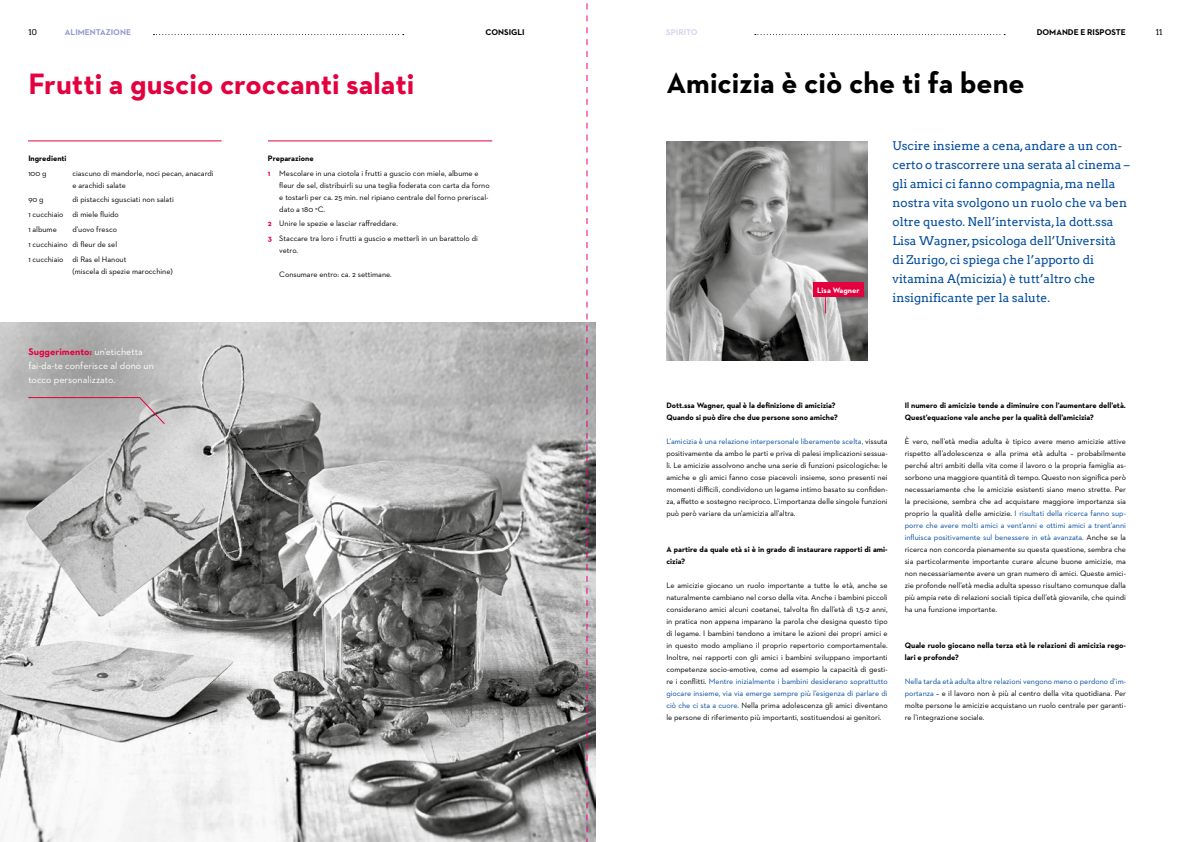
<style>
.page{position:relative;width:1191px;height:842px;background:#fff}
.page>*{position:absolute;margin:0;border:0;box-sizing:border-box;transform-origin:0 0}
.t1{font:700 30px "Neutraface 2 Text";color:#e4003f}
.t2{font:700 30px "Neutraface 2 Text";color:#000}
.t3{font:12px/19px "Arvo";color:#014b9c}
.t4{font:10px/14px "Neutraface 2 Text";color:#fff}
.t5{font:700 8.5px "Neutraface 2 Text";color:#000}
.t6{font:700 8.5px "Neutraface 2 Text";color:#909ccf}
.t7{font:700 8.5px "Neutraface 2 Text";color:#d3d6ed}
.t8{font:8px/12px "Neutraface 2 Text";color:#000}
.t9{font:700 8px/12px "Neutraface 2 Text";color:#000}
.t10{font:700 8px "Neutraface 2 Text";color:#fff}
.t11{font:8px "Arvo";color:#000}
.s1{font-weight:700;color:#e4003f}
.s2{font-weight:700}
.s3{color:#014b9c}
</style>
<div class="page">
<img style="left:0;top:323px;width:595px;height:519px">
<hr style="left:28px;top:141px;width:193px;height:1px;background:#e4003f">
<hr style="left:268px;top:141px;width:224px;height:1px;background:#e4003f">
<svg style="left:587px;top:3px;width:1px;height:839px"></svg>
<img style="left:666px;top:141px;width:201px;height:219px">
<div style="left:813px;top:282px;width:50px;height:15px;background:#e4003f"></div>
<svg style="left:825px;top:297px;width:1px;height:16px"></svg>
<svg style="left:0;top:322px;width:205px;height:165px;background:#bab9b9"></svg>
<svg style="left:153px;top:34px;width:251px;height:1px"></svg>
<svg style="left:755px;top:34px;width:250px;height:1px"></svg>
<p class="t11" style="left:28px;top:27px;width:10px">10</p>
<p class="t6" style="left:65px;top:27px;width:68px">ALIMENTAZIONE</p>
<p class="t5" style="left:485px;top:27px;width:41px">CONSIGLI</p>
<p class="t7" style="left:666px;top:27px;width:33px">SPIRITO</p>
<p class="t5" style="left:1036px;top:27px;width:91px">DOMANDE E RISPOSTE</p>
<p class="t11" style="left:1156px;top:27px;width:8px">11</p>
<h1 class="t1" style="left:28px;top:65px;width:387px">Frutti a guscio croccanti salati</h1>
<p class="t9" style="left:28px;top:152px;width:40px">Ingredienti</p>
<p class="t8" style="left:28px;top:167px;width:20px">100 g</p>
<p class="t8" style="left:72px;top:167px;width:143px">ciascuno di mandorle, noci pecan, anacardi e arachidi salate</p>
<p class="t8" style="left:28px;top:194px;width:17px">90 g</p>
<p class="t8" style="left:28px;top:192px;width:147px;line-height:14.8px;text-indent:44px">di pistacchi sgusciati non salati<br>1 cucchiaio di miele fluido<br>1 albume</p>
<p class="t8" style="left:28px;top:222px;width:100px;line-height:14.8px;text-indent:44px">d’uovo fresco<br>1 cucchiaino di fleur de sel<br>1 cucchiaio di Ras el Hanout</p>
<p class="t8" style="left:72px;top:265px;width:102px">(miscela di spezie marocchine)</p>
<p class="t4" style="left:28px;top:344px;width:127px"><span class="s1">Suggerimento:</span> un’etichetta fai-da-te conferisce al dono un tocco personalizzato.</p>
<p class="t8" style="left:268px;top:150px;width:212px;line-height:14.8px"><span class="s2">Preparazione<br></span><span class="s1">1</span> Mescolare in una ciotola i frutti a guscio con miele, albume e</p>
<p class="t8" style="left:279px;top:179px;width:212px">fleur de sel, distribuirli su una teglia foderata con carta da forno e tostarli per ca. 25 min. nel ripiano centrale del forno preriscal&shy;dato a 180 °C.</p>
<p class="t8" style="left:268px;top:216px;width:211px;line-height:14.8px"><span class="s1">2</span> Unire le spezie e lasciar raffreddare.<br><span class="s1">3</span> Staccare tra loro i frutti a guscio e metterli in un barattolo di</p>
<p class="t8" style="left:279px;top:244px;width:20px">vetro.</p>
<p class="t8" style="left:279px;top:268px;width:114px">Consumare entro: ca. 2 settimane.</p>
<h1 class="t2" style="left:666px;top:64px;width:360px">Amicizia è ciò che ti fa bene</h1>
<p class="t10" style="left:817px;top:285px;width:44px">Lisa Wagner</p>
<p class="t3" style="left:892px;top:136px;width:238px">Uscire insieme a cena, andare a un con&shy;certo o trascorrere una serata al cinema – gli amici ci fanno compagnia, ma nella nostra vita svolgono un ruolo che va ben oltre questo. Nell’intervista, la dott.ssa Lisa Wagner, psicologa dell’Università di Zurigo, ci spiega che l’apporto di vitamina A(micizia) è tutt’altro che insignificante per la salute.</p>
<p class="t9" style="left:666px;top:399px;width:173px">Dott.ssa Wagner, qual è la definizione di amicizia?<br>Quando si può dire che due persone sono amiche?</p>
<p class="t8" style="left:666px;top:435px;width:223px;text-align:justify"><span class="s3">L’amicizia è una relazione interpersonale liberamente scelta,</span> vissuta positivamente da ambo le parti e priva di palesi implicazioni sessua&shy;li. Le amicizie assolvono anche una serie di funzioni psicologiche: le amiche e gli amici fanno cose piacevoli insieme, sono presenti nei momenti difficili, condividono un legame intimo basato su confiden&shy;za, affetto e sostegno reciproco. L’importanza delle singole funzioni può però variare da un’amicizia all’altra.</p>
<p class="t9" style="left:666px;top:543px;width:223px">A partire da quale età si è in grado di instaurare rapporti di ami&shy;cizia?</p>
<p class="t8" style="left:666px;top:579px;width:223px;text-align:justify">Le amicizie giocano un ruolo importante a tutte le età, anche se naturalmente cambiano nel corso della vita. Anche i bambini piccoli considerano amici alcuni coetanei, talvolta fin dall’età di 1,5-2 anni, in pratica non appena imparano la parola che designa questo tipo di legame. I bambini tendono a imitare le azioni dei propri amici e in questo modo ampliano il proprio repertorio comportamentale.<br>Inoltre, nei rapporti con gli amici i bambini sviluppano importanti competenze socio-emotive, come ad esempio la capacità di gesti&shy;re i conflitti. <span class="s3">Mentre inizialmente i bambini desiderano soprattutto giocare insieme, via via emerge sempre più l’esigenza di parlare di ciò che ci sta a cuore.</span> Nella prima adolescenza gli amici diventano le persone di riferimento più importanti, sostituendosi ai genitori.</p>
<p class="t9" style="left:904px;top:399px;width:223px">Il numero di amicizie tende a diminuire con l’aumentare dell’età.<br>Quest’equazione vale anche per la qualità dell’amicizia?</p>
<p class="t8" style="left:904px;top:435px;width:223px;text-align:justify">È vero, nell’età media adulta è tipico avere meno amicizie attive rispetto all’adolescenza e alla prima età adulta – probabilmente perché altri ambiti della vita come il lavoro o la propria famiglia as&shy;sorbono una maggiore quantità di tempo. Questo non significa però necessariamente che le amicizie esistenti siano meno strette. Per la precisione, sembra che ad acquistare maggiore importanza sia proprio la qualità delle amicizie. <span class="s3">I risultati della ricerca fanno sup&shy;porre che avere molti amici a vent’anni e ottimi amici a trent’anni influisca positivamente sul benessere in età avanzata.</span> Anche se la ricerca non concorda pienamente su questa questione, sembra che sia particolarmente importante curare alcune buone amicizie, ma non necessariamente avere un gran numero di amici. Queste amici&shy;zie profonde nell’età media adulta spesso risultano comunque dalla più ampia rete di relazioni sociali tipica dell’età giovanile, che quindi ha una funzione importante.</p>
<p class="t9" style="left:904px;top:639px;width:223px">Quale ruolo giocano nella terza età le relazioni di amicizia rego&shy;lari e profonde?</p>
<p class="t8" style="left:904px;top:675px;width:223px;text-align:justify"><span class="s3">Nella tarda età adulta altre relazioni vengono meno o perdono d’im&shy;portanza</span> – e il lavoro non è più al centro della vita quotidiana. Per molte persone le amicizie acquistano un ruolo centrale per garanti&shy;re l’integrazione sociale.</p>
</div>
